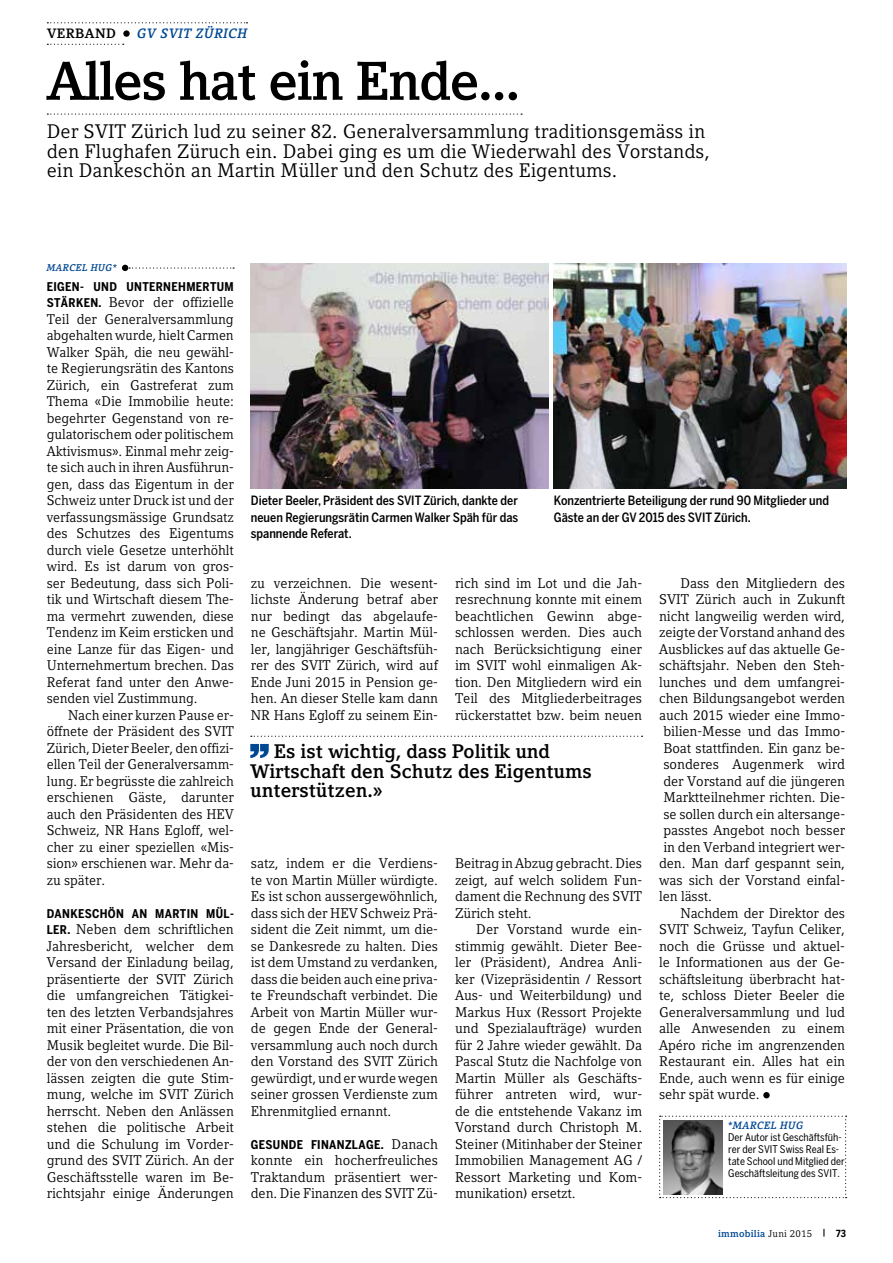
<style>
.page{position:relative;width:893px;height:1263px;background:#fff}
.page>*{position:absolute;margin:0;border:0;box-sizing:border-box;transform-origin:0 0}
.t1{font:700 54px "Compatil Letter LT Pro";letter-spacing:-.025em;color:#000}
.t2{font:19.5px/19.5px "Compatil Letter LT Pro";color:#000}
.t3{font:700 19.5px/19.5px "Compatil Letter LT Pro";color:#000}
.t4{font:13.95px/16.5px "Compatil Letter LT Pro";letter-spacing:-.005em;color:#000;text-align:justify}
.t5{font:italic 700 13.5px "Compatil Letter LT Pro";letter-spacing:.025em;color:#004893}
.t6{font:700 13.5px "Compatil Letter LT Pro";letter-spacing:.025em;color:#000}
.t7{font:500 12.75px/16.5px "Benton Sans Cond";color:#000;text-align:justify}
.t8{font:700 12px "Benton Sans Cond";letter-spacing:.025em;color:#000}
.t9{font:10.5px/12px "Benton Sans Cond";color:#000}
.t10{font:italic 700 10.5px "Compatil Letter LT Pro";letter-spacing:.025em;color:#004893}
.t11{font:700 9.75px "Compatil Letter LT Pro";letter-spacing:.025em;color:#004893}
.t12{font:italic 700 9.75px "Compatil Letter LT Pro";letter-spacing:.025em;color:#004893}
.s1{font-family:"Benton Sans Cond";font-weight:700;font-size:12px}
.s2{font-family:"Compatil Letter LT Pro";font-weight:400;font-size:13.95px}
.s3{font-weight:400;color:#000}
.s4{color:#000}
.s5{font-family:"Benton Sans Cond";color:#000}
</style>
<div class="page">
<svg style="left:47px;top:22px;width:200px;height:1px"></svg>
<svg style="left:47px;top:44px;width:77px;height:1px"></svg>
<svg style="left:123px;top:30px;width:7px;height:7px"></svg>
<svg style="left:47px;top:114px;width:475px;height:1px"></svg>
<svg style="left:122px;top:265px;width:112px;height:6px"></svg>
<img style="left:251px;top:264px;width:298px;height:225px">
<img style="left:554px;top:264px;width:292px;height:225px">
<svg style="left:659px;top:1116px;width:188px;height:82px"></svg>
<img style="left:663px;top:1120px;width:60px;height:74px">
<div style="left:763px;top:1092px;width:7px;height:6px;background:#000;border-radius:50%"></div>
<svg style="left:251px;top:736px;width:391px;height:1px"></svg>
<svg style="left:250px;top:744px;width:19px;height:14px"></svg>
<p class="t6" style="left:47px;top:26px;width:71px">VERBAND</p>
<p class="t5" style="left:137px;top:26px;width:112px">GV SVIT ZÜRICH</p>
<h1 class="t1" style="left:47px;top:49px;width:475px">Alles hat ein Ende...</h1>
<h2 class="t2" style="left:47px;top:122px;width:664px">Der SVIT Zürich lud zu seiner 82. Generalversammlung traditionsgemäss in den Flughafen Züruch ein. Dabei ging es um die Wiederwahl des Vorstands, ein Dankeschön an Martin Müller und den Schutz des Eigentums.</h2>
<p class="t12" style="left:47px;top:262px;width:71px">MARCEL HUG*</p>
<p class="t8" style="left:47px;top:279px;width:187px">EIGEN- UND UNTERNEHMERTUM</p>
<p class="t4" style="left:47px;top:294px;width:189px"><span class="s1">STÄRKEN.</span> Bevor der offizielle Teil der Generalversammlung abgehalten wurde, hielt Carmen Walker Späh, die neu gewähl&shy;te Regierungsrätin des Kantons Zürich, ein Gastreferat zum Thema «Die Immobilie heute: begehrter Gegenstand von re&shy;gulatorischem oder politischem Aktivismus». Einmal mehr zeig&shy;te sich auch in ihren Ausführun&shy;gen, dass das Eigentum in der Schweiz unter Druck ist und der verfassungsmässige Grundsatz des Schutzes des Eigentums durch viele Gesetze unterhöhlt wird. Es ist darum von gros&shy;ser Bedeutung, dass sich Poli&shy;tik und Wirtschaft diesem The&shy;ma vermehrt zuwenden, diese Tendenz im Keim ersticken und eine Lanze für das Eigen- und Unternehmertum brechen. Das Referat fand unter den Anwe&shy;senden viel Zustimmung.</p>
<p class="t4" style="left:47px;top:707px;width:189px;text-indent:21px">Nach einer kurzen Pause er&shy;öffnete der Präsident des SVIT Zürich, Dieter Beeler, den offizi&shy;ellen Teil der Generalversamm&shy;lung. Er begrüsste die zahlreich erschienen Gäste, darunter auch den Präsidenten des HEV Schweiz, NR Hans Egloff, wel&shy;cher zu einer speziellen «Mis&shy;sion» erschienen war. Mehr da&shy;zu später.</p>
<p class="t8" style="left:47px;top:906px;width:189px">DANKESCHÖN AN MARTI N MÜL-</p>
<p class="t4" style="left:47px;top:921px;width:189px"><span class="s1">LER.</span> Neben dem schriftlichen Jahresbericht, welcher dem Versand der Einladung beilag, präsentierte der SVIT Zürich die umfangreichen Tätigkei&shy;ten des letzten Verbandsjahres mit einer Präsentation, die von Musik begleitet wurde. Die Bil&shy;der von den verschiedenen An&shy;lässen zeigten die gute Stim&shy;mung, welche im SVIT Zürich herrscht. Neben den Anlässen stehen die politische Arbeit und die Schulung im Vorder&shy;grund des SVIT Zürich. An der Geschäftsstelle waren im Be&shy;richtsjahr einige Änderungen</p>
<p class="t7" style="left:251px;top:492px;width:269px">Dieter Beeler, Präsident des SVIT Zürich, dankte der neuen Regierungsrätin Carmen Walker Späh für das spannende Referat.</p>
<p class="t7" style="left:554px;top:492px;width:277px">Konzentrierte Beteiligung der rund 90 Mitglieder und<br>Gäste an der GV 2015 des SVIT Zürich.</p>
<p class="t4" style="left:251px;top:575px;width:189px">zu verzeichnen. Die wesent&shy;lichste Änderung betraf aber nur bedingt das abgelaufe&shy;ne Geschäftsjahr. Martin Mül&shy;ler, langjähriger Geschäftsfüh&shy;rer des SVIT Zürich, wird auf Ende Juni 2015 in Pension ge&shy;hen. An dieser Stelle kam dann NR Hans Egloff zu seinem Ein-</p>
<p class="t4" style="left:455px;top:575px;width:189px">rich sind im Lot und die Jah&shy;resrechnung konnte mit einem beachtlichen Gewinn abge&shy;schlossen werden. Dies auch nach Berücksichtigung einer im SVIT wohl einmaligen Ak&shy;tion. Den Mitgliedern wird ein Teil des Mitgliederbeitrages rückerstattet bzw. beim neuen</p>
<h2 class="t3" style="left:250px;top:742px;width:343px;text-indent:24px">Es ist wichtig, dass Politik und<br>Wirtschaft den Schutz des Eigentums unterstützen.»</h2>
<p class="t4" style="left:251px;top:855px;width:189px">satz, indem er die Verdiens&shy;te von Martin Müller würdigte.<br>Es ist schon aussergewöhnlich, dass sich der HEV Schweiz Prä&shy;sident die Zeit nimmt, um die&shy;se Dankesrede zu halten. Dies ist dem Umstand zu verdanken, dass die beiden auch eine priva&shy;te Freundschaft verbindet. Die Arbeit von Martin Müller wur&shy;de gegen Ende der General&shy;versammlung auch noch durch den Vorstand des SVIT Zürich gewürdigt, und er wurde wegen seiner grossen Verdienste zum Ehrenmitglied ernannt.</p>
<p class="t8" style="left:251px;top:1137px;width:189px">GESUNDE FI NANZLAGE. <span class="s2">Danach</span></p>
<p class="t4" style="left:251px;top:1152px;width:189px">konnte ein hocherfreuliches Traktandum präsentiert wer&shy;den. Die Finanzen des SVIT Zü-</p>
<p class="t4" style="left:455px;top:855px;width:189px">Beitrag in Abzug gebracht. Dies zeigt, auf welch solidem Fun&shy;dament die Rechnung des SVIT Zürich steht.</p>
<p class="t4" style="left:455px;top:921px;width:189px;text-indent:21px">Der Vorstand wurde ein&shy;stimmig gewählt. Dieter Bee&shy;ler (Präsident), Andrea Anli&shy;ker (Vizepräsidentin / Ressort Aus- und Weiterbildung) und Markus Hux (Ressort Projekte und Spezialaufträge) wurden für 2 Jahre wieder gewählt. Da Pascal Stutz die Nachfolge von Martin Müller als Geschäfts&shy;führer antreten wird, wur&shy;de die entstehende Vakanz im Vorstand durch Christoph M.<br>Steiner (Mitinhaber der Steiner Immobilien Management AG / Ressort Marketing und Kom&shy;munikation) ersetzt.</p>
<p class="t4" style="left:680px;top:575px;width:166px">Dass den Mitgliedern des</p>
<p class="t4" style="left:659px;top:591px;width:188px">SVIT Zürich auch in Zukunft</p>
<p class="t4" style="left:659px;top:608px;width:187px">nicht langweilig werden wird,</p>
<p class="t4" style="left:659px;top:624px;width:187px">zeigte der Vorstand anhand des</p>
<p class="t4" style="left:659px;top:641px;width:187px">Ausblickes auf das aktuelle Ge-</p>
<p class="t4" style="left:659px;top:657px;width:187px">schäftsjahr. Neben den Steh-</p>
<p class="t4" style="left:659px;top:674px;width:187px">lunches und dem umfangrei-</p>
<p class="t4" style="left:659px;top:690px;width:187px">chen Bildungsangebot werden</p>
<p class="t4" style="left:659px;top:707px;width:187px">auch 2015 wieder eine Immo-</p>
<p class="t4" style="left:663px;top:723px;width:183px">bilien-Messe und das Immo-</p>
<p class="t4" style="left:663px;top:740px;width:183px">Boat stattfinden. Ein ganz be-</p>
<p class="t4" style="left:663px;top:756px;width:183px">sonderes Augenmerk wird</p>
<p class="t4" style="left:663px;top:773px;width:183px">der Vorstand auf die jüngeren</p>
<p class="t4" style="left:663px;top:789px;width:183px">Marktteilnehmer richten. Die-</p>
<p class="t4" style="left:663px;top:806px;width:183px">se sollen durch ein altersange-</p>
<p class="t4" style="left:663px;top:822px;width:183px">passtes Angebot noch besser</p>
<p class="t4" style="left:663px;top:839px;width:183px">in den Verband integriert wer-</p>
<p class="t4" style="left:659px;top:855px;width:187px">den. Man darf gespannt sein,</p>
<p class="t4" style="left:659px;top:872px;width:187px">was sich der Vorstand einfal-</p>
<p class="t4" style="left:659px;top:888px;width:54px">len lässt.</p>
<p class="t4" style="left:680px;top:905px;width:166px">Nachdem der Direktor des</p>
<p class="t4" style="left:659px;top:921px;width:187px">SVIT Schweiz, Tayfun Celiker,</p>
<p class="t4" style="left:659px;top:938px;width:187px">noch die Grüsse und aktuel-</p>
<p class="t4" style="left:659px;top:954px;width:187px">le Informationen aus der Ge-</p>
<p class="t4" style="left:659px;top:971px;width:187px">schäftsleitung überbracht hat-</p>
<p class="t4" style="left:659px;top:987px;width:187px">te, schloss Dieter Beeler die</p>
<p class="t4" style="left:659px;top:1004px;width:187px">Generalversammlung und lud</p>
<p class="t4" style="left:659px;top:1020px;width:187px">alle Anwesenden zu einem</p>
<p class="t4" style="left:659px;top:1037px;width:187px">Apéro riche im angrenzenden</p>
<p class="t4" style="left:659px;top:1053px;width:187px">Restaurant ein. Alles hat ein</p>
<p class="t4" style="left:659px;top:1070px;width:187px">Ende, auch wenn es für einige</p>
<p class="t4" style="left:659px;top:1086px;width:102px">sehr spät wurde.</p>
<p class="t10" style="left:728px;top:1119px;width:76px">*MARCEL HUG</p>
<p class="t9" style="left:728px;top:1132px;width:118px">Der Autor ist Geschäftsfüh&shy;rer der SVIT Swiss Real Es&shy;tate School und Mitglied der<br>Geschäftsleitung des SVIT.</p>
<p class="t11" style="left:718px;top:1227px;width:130px">immobilia <span class="s3">Juni 2015</span> <span class="s4">|</span> <span class="s5">73</span></p>
</div>
